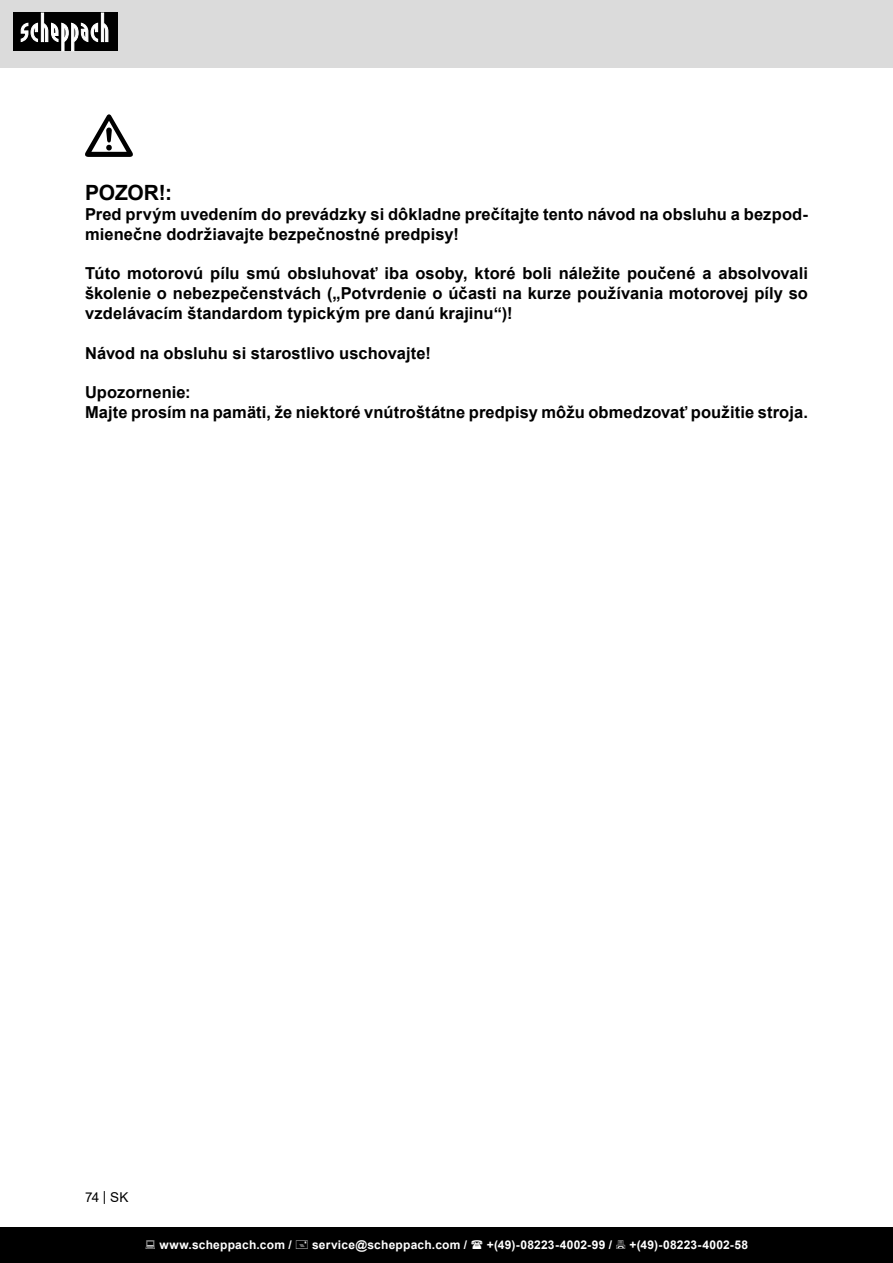
<style>
.page{position:relative;width:893px;height:1263px;background:#fff}
.page>*{position:absolute;margin:0;border:0;box-sizing:border-box;transform-origin:0 0}
.t1{font:700 21px "Arial";letter-spacing:-.01em;color:#000}
.t2{font:700 16.5px/19.8px "Arial";letter-spacing:.005em;color:#000}
.t3{font:13.5px "Arial";color:#000}
.t4{font:700 12px "Arial";letter-spacing:.02em;color:#fff}
</style>
<div class="page">
<div style="left:0;top:0;width:893px;height:67px;background:#dbdbdb"></div>
<div style="left:0;top:1227px;width:893px;height:36px;background:#000"></div>
<div style="left:13px;top:13px;width:105px;height:38px;background:#000"></div>
<svg style="left:21px;top:13px;width:87px;height:38px"></svg>
<svg style="left:85px;top:114px;width:48px;height:43px"></svg>
<p class="t1" style="left:85px;top:178px;width:89px">POZOR!:</p>
<p class="t2" style="left:85px;top:204px;width:724px">Pred prvým uvedením do prevádzky si dôkladne prečítajte tento návod na obsluhu a bezpod&shy;mienečne dodržiavajte bezpečnostné predpisy!</p>
<p class="t2" style="left:85px;top:264px;width:724px;text-align:justify">Túto motorovú pílu smú obsluhovať iba osoby, ktoré boli náležite poučené a absolvovali školenie o nebezpečenstvách („Potvrdenie o účasti na kurze používania motorovej píly so vzdelávacím štandardom typickým pre danú krajinu“)!</p>
<p class="t2" style="left:85px;top:343px;width:347px">Návod na obsluhu si starostlivo uschovajte!</p>
<p class="t2" style="left:85px;top:383px;width:107px">Upozornenie:</p>
<p class="t2" style="left:85px;top:402px;width:724px">Majte prosím na pamäti, že niektoré vnútroštátne predpisy môžu obmedzovať použitie stroja.</p>
<p class="t3" style="left:85px;top:1188px;width:45px">74 | SK</p>
<p class="t4" style="left:159px;top:1236px;width:134px">www.scheppach.com /</p>
<p class="t4" style="left:312px;top:1236px;width:157px">service@scheppach.com /</p>
<p class="t4" style="left:487px;top:1236px;width:127px">+(49)-08223-4002-99 /</p>
<p class="t4" style="left:629px;top:1236px;width:120px">+(49)-08223-4002-58</p>
</div>
